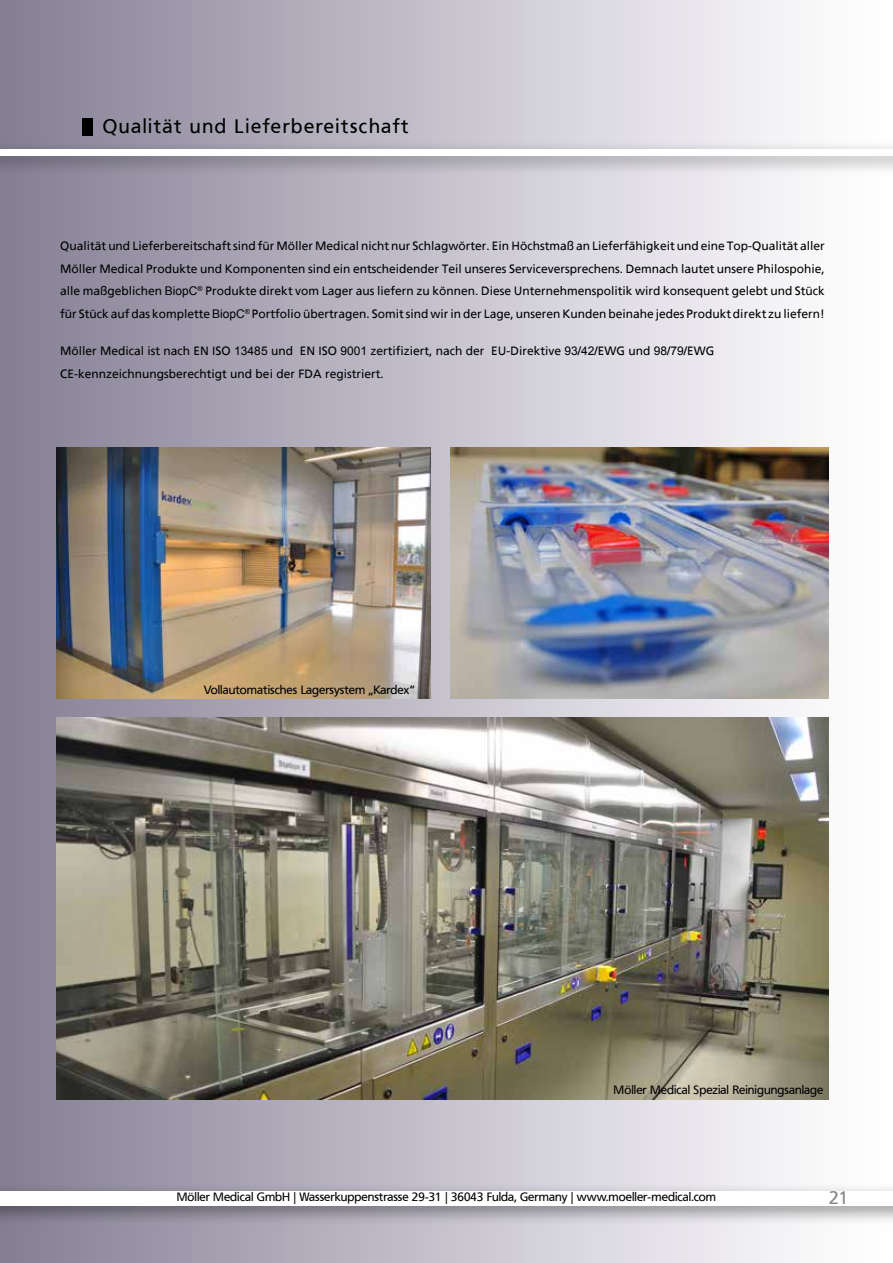
<style>
.page{position:relative;width:893px;height:1263px;background:#fff}
.page>*{position:absolute;margin:0;border:0;box-sizing:border-box;transform-origin:0 0}
.t1{font:19.5px "Frutiger VR";letter-spacing:.08em;color:#000}
.t2{font:18px "Frutiger VR";color:#888583}
.t3{font:12px/22.5px "Frutiger Linotype";color:#000;text-align:justify}
.t4{font:12px "Frutiger VR";color:#000}
.s1{font-family:"Arial"}
</style>
<div class="page">
<div style="left:0;top:0;width:893px;height:1263px;background:linear-gradient(to right,#868095,#fff)"></div>
<div style="left:0;top:1182px;width:893px;height:44px;background:#000;opacity:.4"></div>
<div style="left:0;top:1191px;width:893px;height:14px;background:#fff"></div>
<div style="left:82px;top:118px;width:11px;height:17px;background:#000"></div>
<div style="left:0;top:141px;width:893px;height:35px;background:#000;opacity:.4"></div>
<div style="left:0;top:149px;width:893px;height:6px;background:#fff"></div>
<img style="left:451px;top:448px;width:377px;height:251px">
<img style="left:56px;top:717px;width:772px;height:383px">
<img style="left:56px;top:448px;width:374px;height:251px">
<h1 class="t1" style="left:103px;top:115px;width:307px">Qualität und Lieferbereitschaft</h1>
<p class="t3" style="left:60px;top:235px;width:766px">Qualität und Lieferbereitschaft sind für Möller Medical nicht nur Schlagwörter. Ein Höchstmaß an Lieferfähigkeit und eine Top-Qualität aller Möller Medical Produkte und Komponenten sind ein entscheidender Teil unseres Serviceversprechens. Demnach lautet unsere Philospohie, alle maßgeblichen <span class="s1">BiopC</span><sup>®</sup> Produkte direkt vom Lager aus liefern zu können. Diese Unternehmenspolitik wird konsequent gelebt und Stück für Stück auf das komplette <span class="s1">BiopC</span><sup>®</sup> Portfolio übertragen. Somit sind wir in der Lage, unseren Kunden beinahe jedes Produkt direkt zu liefern!</p>
<p class="t3" style="left:60px;top:340px;width:656px">Möller Medical ist nach EN ISO <span class="s1">13485</span> und EN ISO <span class="s1">9001</span> zertifiziert, nach der EU-Direktive <span class="s1">93</span>/<span class="s1">42</span>/EWG und <span class="s1">98</span>/<span class="s1">79</span>/EWG<br>CE-kennzeichnungsberechtigt und bei der FDA registriert.</p>
<p class="t4" style="left:204px;top:682px;width:212px">Vollautomatisches Lagersystem „Kardex“</p>
<p class="t4" style="left:614px;top:1083px;width:211px">Möller Medical Spezial Reinigungsanlage</p>
<p class="t4" style="left:177px;top:1190px;width:541px">Möller Medical GmbH | Wasserkuppenstrasse 29-31 | 36043 Fulda, Germany | www.moeller-medical.com</p>
<h2 class="t2" style="left:829px;top:1187px;width:21px">21</h2>
</div>
